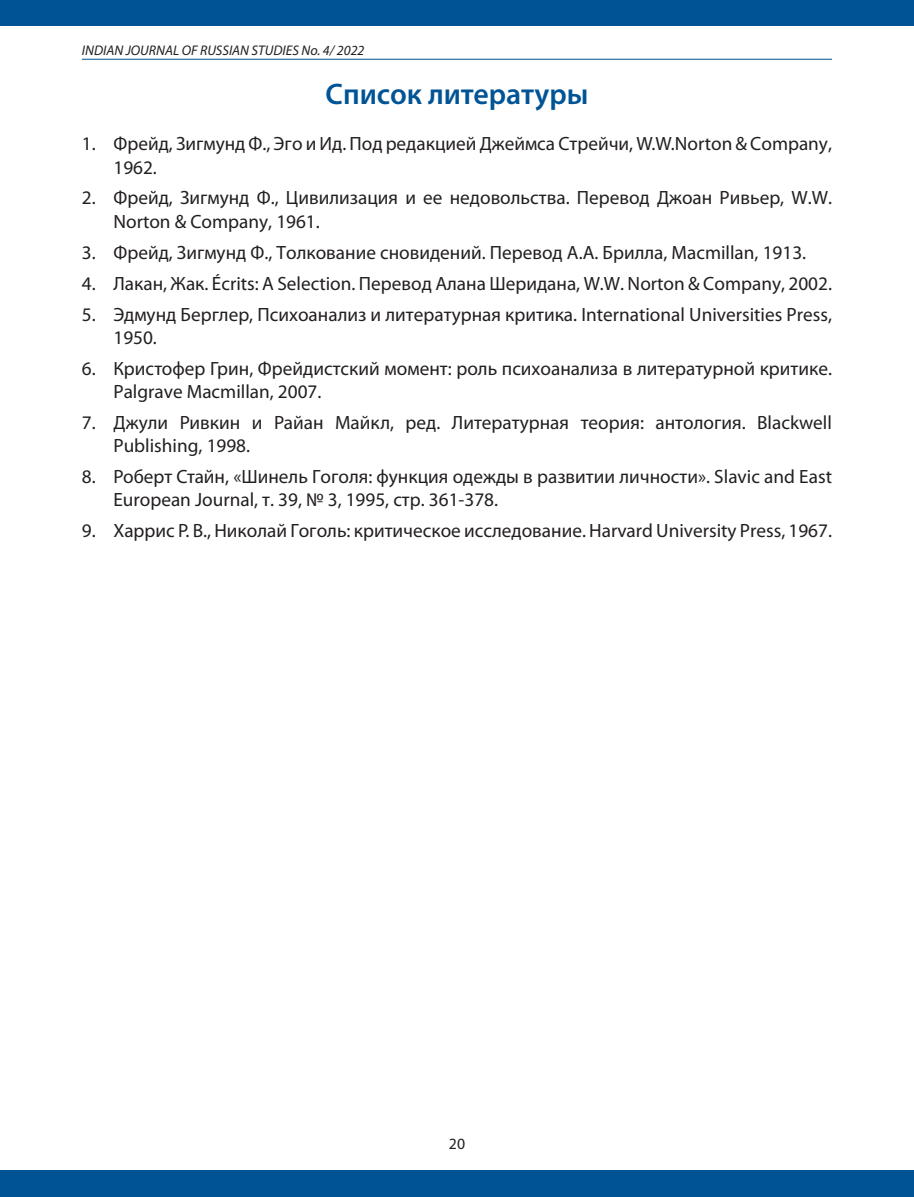
<style>
.page{position:relative;width:914px;height:1197px;background:#fff}
.page>*{position:absolute;margin:0;border:0;box-sizing:border-box;transform-origin:0 0}
.t1{font:600 29.75px "Myriad Pro";color:#005495}
.t2{font:19.25px/23.1px "Myriad Pro";color:#231f20}
.t3{font:15.75px "Myriad Pro";color:#231f20}
.t4{font:italic 14px "Myriad Pro";color:#231f20}
</style>
<div class="page">
<hr style="left:82px;top:59px;width:750px;height:1px;background:#005495">
<div style="left:0;top:1171px;width:914px;height:26px;background:#005495"></div>
<div style="left:0;top:0;width:914px;height:26px;background:#005495"></div>
<p class="t4" style="left:82px;top:42px;width:284px">INDIAN JOURNAL OF RUSSIAN STUDIES No. 4/ 2022</p>
<p class="t1" style="left:325px;top:75px;width:264px">Список литературы</p>
<p class="t2" style="left:113px;top:132px;width:720px;text-indent:-32px">1. Фрейд, Зигмунд Ф., Эго и Ид. Под редакцией Джеймса Стрейчи, W.W.Norton &amp; Company,<br>1962.</p>
<p class="t2" style="left:113px;top:186px;width:720px;text-indent:-32px">2. Фрейд, Зигмунд Ф., Цивилизация и ее недовольства. Перевод Джоан Ривьер, W.W.<br>Norton &amp; Company, 1961.</p>
<p class="t2" style="left:82px;top:240px;width:725px">3. Фрейд, Зигмунд Ф., Толкование сновидений. Перевод А.А. Брилла, Macmillan, 1913.</p>
<p class="t2" style="left:82px;top:271px;width:751px">4. Лакан, Жак. Écrits: A Selection. Перевод Алана Шеридана, W.W. Norton &amp; Company, 2002.</p>
<p class="t2" style="left:113px;top:302px;width:720px;text-indent:-32px">5. Эдмунд Берглер, Психоанализ и литературная критика. International Universities Press,<br>1950.</p>
<p class="t2" style="left:113px;top:356px;width:720px;text-indent:-32px">6. Кристофер Грин, Фрейдистский момент: роль психоанализа в литературной критике.<br>Palgrave Macmillan, 2007.</p>
<p class="t2" style="left:113px;top:410px;width:720px;text-indent:-32px">7. Джули Ривкин и Райан Майкл, ред. Литературная теория: антология. Blackwell<br>Publishing, 1998.</p>
<p class="t2" style="left:113px;top:464px;width:720px;text-indent:-32px">8. Роберт Стайн, «Шинель Гоголя: функция одежды в развитии личности». Slavic and East<br>European Journal, т. 39, № 3, 1995, стр. 361-378.</p>
<p class="t2" style="left:82px;top:519px;width:751px">9. Харрис Р. В., Николай Гоголь: критическое исследование. Harvard University Press, 1967.</p>
<p class="t3" style="left:449px;top:1134px;width:18px">20</p>
</div>
